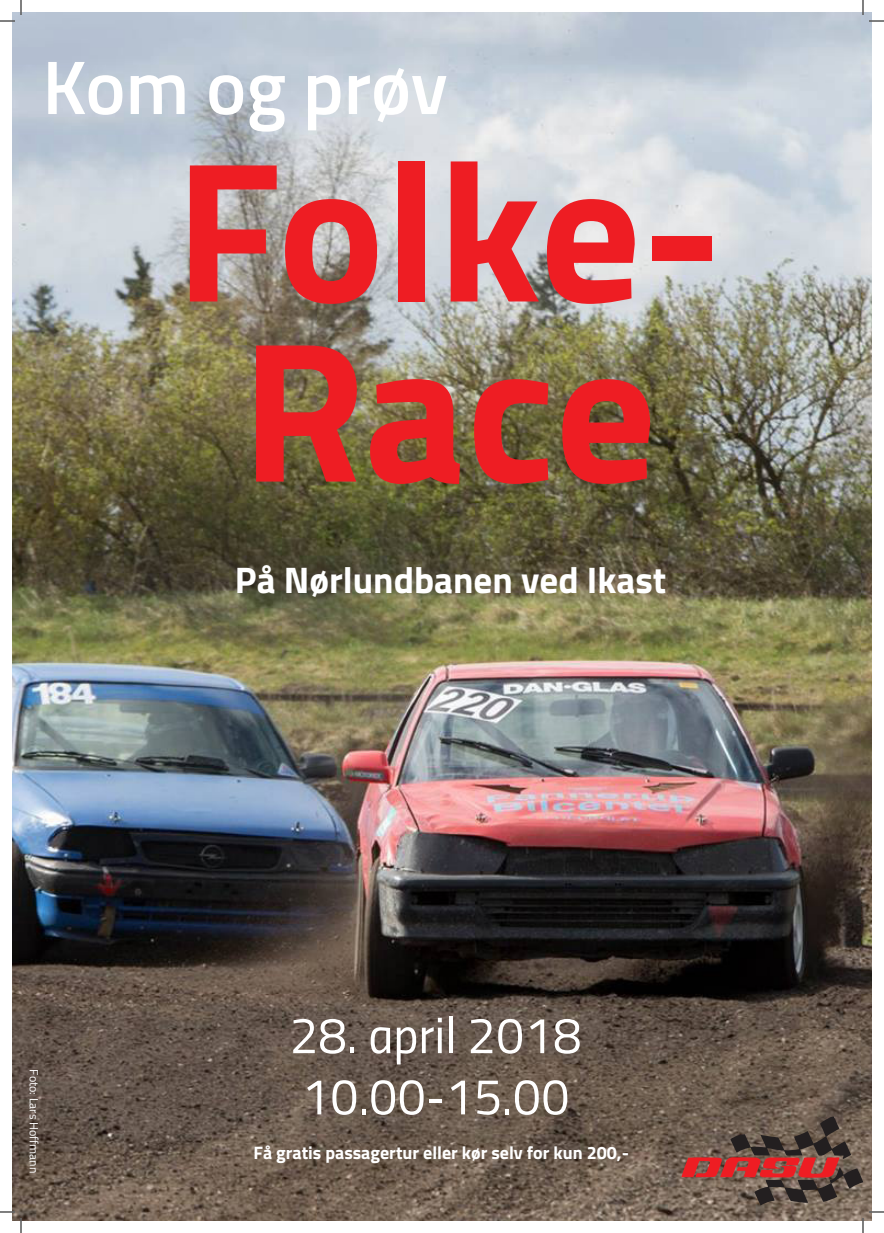
<style>
.page{position:relative;width:884px;height:1233px;background:#fff}
.page>*{position:absolute;margin:0;border:0;box-sizing:border-box;transform-origin:0 0}
.t1{font:700 200px/180px "Titillium";letter-spacing:-.005em;color:#ee1d23;text-align:center}
.t2{font:600 76px "Titillium";color:#fff}
.Sidetal{font:51px/61.2px "Titillium Regular Upright";color:#fff}
.Sidetal-2{font:700 37px "Titillium";color:#fff}
.Sidetal-3{font:700 18px "Titillium";color:#fff}
.t3{font:12px "Titillium";color:#fff}
</style>
<div class="page">
<img style="left:12px;top:12px;width:859px;height:1208px">
<svg style="left:681px;top:1116px;width:182px;height:89px;background:#775047"></svg>
<svg style="left:0;top:1211px;width:15px;height:1px"></svg>
<svg style="left:869px;top:1211px;width:15px;height:1px"></svg>
<svg style="left:0;top:0;width:22px;height:22px"></svg>
<svg style="left:20px;top:1218px;width:2px;height:15px"></svg>
<svg style="left:862px;top:0;width:22px;height:22px"></svg>
<svg style="left:862px;top:1218px;width:2px;height:15px"></svg>
<h2 class="t2" style="left:42px;top:30px;width:407px">Kom og prøv</h2>
<h2 class="t1" style="left:175px;top:131px;width:549px">Folke-<br>Race</h2>
<p class="Sidetal-2" style="left:235px;top:552px;width:433px">På Nørlundbanen ved Ikast</p>
<p class="t3" style="left:43px;top:1069px;width:105px;rotate:90deg">Foto: Lars Hoffmann</p>
<p class="Sidetal" style="left:290px;top:1002px;width:293px">28. april 2018<br>10.00-15.00</p>
<p class="Sidetal-3" style="left:253px;top:1139px;width:377px">Få gratis passagertur eller kør selv for kun 200,-</p>
</div>
